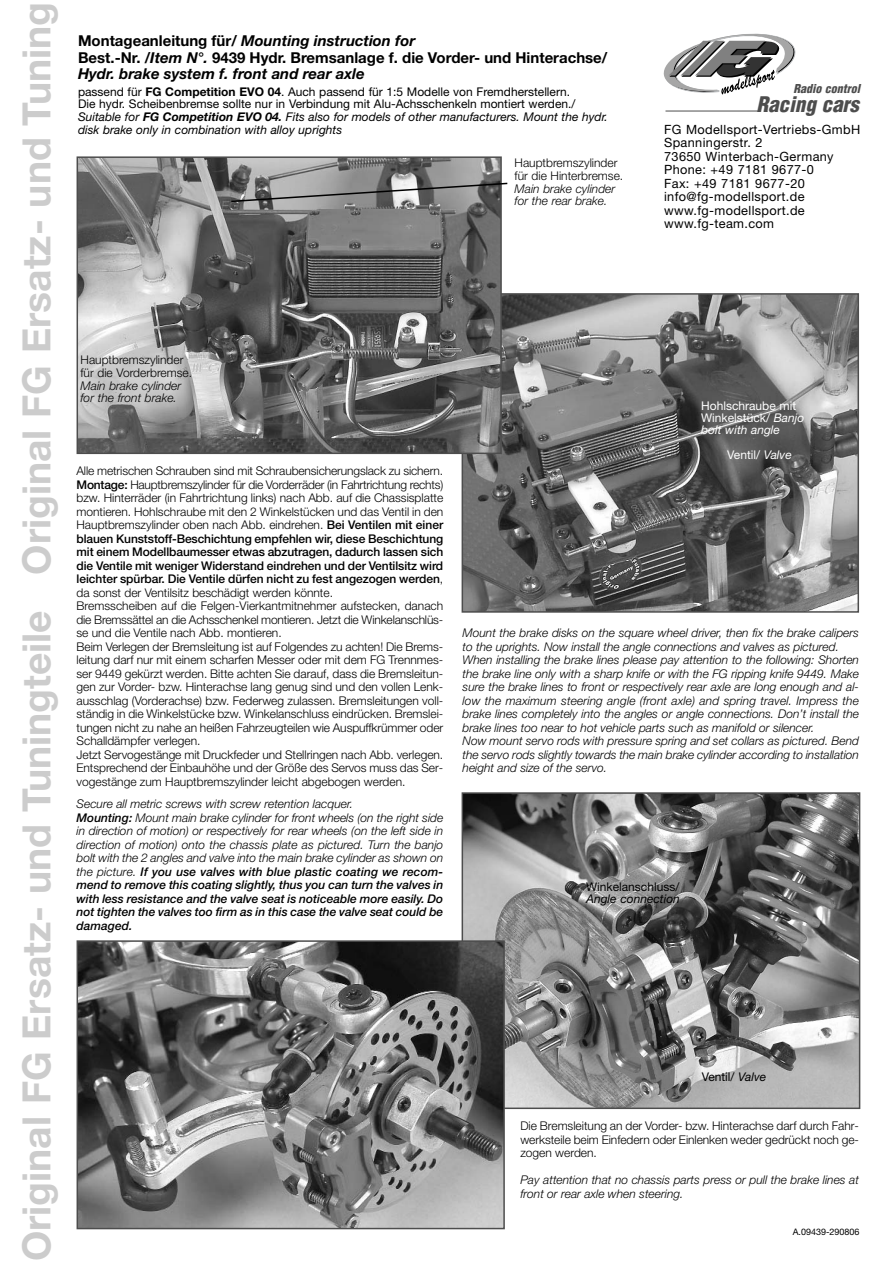
<style>
.page{position:relative;width:893px;height:1263px;background:#fff}
.page>*{position:absolute;margin:0;border:0;box-sizing:border-box;transform-origin:0 0}
.t1{font:700 39px "Helvetica Neue";color:#ccc}
.t2{font:italic 900 condensed 21px "Helvetica";color:#4d4d4d}
.t3{font:700 15px/16.5px "Helvetica Neue";color:#000}
.t4{font:12.75px/13.5px "Helvetica Neue";letter-spacing:.03em;color:#000}
.t5{font:300 12px/13.5px "Helvetica Neue";color:#000}
.t6{font:italic 300 12px/13.5px "Helvetica Neue";color:#000}
.t7{font:12px/12.8px "Helvetica Neue";color:#000}
.t8{font:12px/12px "Helvetica Neue";color:#fff}
.t9{font:italic 12px "Helvetica Neue";color:#000}
.t10{font:italic 900 condensed 12px "Helvetica";color:#4d4d4d}
.t11{font:9px "Helvetica Neue";color:#000}
.s1{font-style:italic}
.s2{font-weight:700}
.s3{font-weight:700;font-style:italic}
.s4{font-weight:500}
</style>
<div class="page">
<svg style="left:663px;top:33px;width:133px;height:62px"></svg>
<div style="left:755px;top:94px;width:114px;height:25px;background:#fff"></div>
<hr style="left:665px;top:111px;width:95px;height:1px;background:#4d4d4d">
<img style="left:465px;top:795px;width:392px;height:311px">
<div style="left:462px;top:792px;width:398px;height:317px;border:2px solid #4d4d4d"></div>
<img style="left:80px;top:943px;width:422px;height:283px">
<div style="left:77px;top:940px;width:428px;height:289px;border:2px solid #4d4d4d"></div>
<img style="left:465px;top:296px;width:391px;height:314px">
<div style="left:462px;top:293px;width:397px;height:320px;border:2px solid #4d4d4d"></div>
<img style="left:80px;top:159px;width:419px;height:292px">
<div style="left:77px;top:156px;width:425px;height:298px;border:2px solid #4d4d4d"></div>
<svg style="left:230px;top:182px;width:278px;height:21px;background:#898989"></svg>
<h1 class="t1" style="left:23px;top:1261px;width:1261px;rotate:-90deg">Original FG Ersatz- und Tuningteile Original FG Ersatz- und Tuning</h1>
<p class="t3" style="left:78px;top:34px;width:531px">Montageanleitung für/ <span class="s1">Mounting instruction for<br></span>Best.-Nr. /<span class="s1">Item N°.</span> 9439 Hydr. Bremsanlage f. die Vorder- und Hinterachse/<br><span class="s1">Hydr. brake system f. front and rear axle</span></p>
<p class="t7" style="left:78px;top:86px;width:531px">passend für <span class="s2">FG Competition EVO 04</span>. Auch passend für 1:5 Modelle von Fremdherstellern.<br>Die hydr. Scheibenbremse sollte nur in Verbindung mit Alu-Achsschenkeln montiert werden./ <span class="s1">Suitable for</span> <span class="s3">FG Competition EVO 04.</span> <span class="s1">Fits also for models of other manufacturers. Mount the hydr. disk brake only in combination with alloy uprights</span></p>
<p class="t5" style="left:514px;top:158px;width:110px;line-height:12.8px">Hauptbremszylinder für die Hinterbremse.</p>
<p class="t6" style="left:514px;top:183px;width:102px;line-height:12.8px">Main brake cylinder for the rear brake.</p>
<p class="t10" style="left:793px;top:84px;width:71px">Radio control</p>
<p class="t4" style="left:664px;top:124px;width:198px">FG Modellsport-Vertriebs-GmbH<br>Spanningerstr. 2<br>73650 Winterbach-Germany<br>Phone: +49 7181 9677-0<br>Fax: +49 7181 9677-20 info@fg-modellsport.de www.fg-modellsport.de www.fg-team.com</p>
<h2 class="t2" style="left:756px;top:96px;width:108px">Racing cars</h2>
<p class="t5" style="left:81px;top:355px;width:113px;line-height:12.8px">Hauptbremszylinder für die Vorderbremse.</p>
<p class="t6" style="left:81px;top:380px;width:102px;line-height:12.8px">Main brake cylinder for the front brake.</p>
<p class="t8" style="left:701px;top:401px;width:105px">Hohlschraube mit<br>Winkelstück/ <span class="s1">Banjo bolt with angle</span></p>
<p class="t8" style="left:727px;top:450px;width:66px">Ventil/ <span class="s1">Valve</span></p>
<p class="t5" style="left:77px;top:465px;width:368px">Alle metrischen Schrauben sind mit Schraubensicherungslack zu sichern.<br><span class="s4">Montage:</span> Hauptbremszylinder für die Vorderräder (in Fahrtrichtung rechts) bzw. Hinterräder (in Fahrtrichtung links) nach Abb. auf die Chassisplatte montieren. Hohlschraube mit den 2 Winkelstücken und das Ventil in den Hauptbremszylinder oben nach Abb. eindrehen. <span class="s4">Bei Ventilen mit einer blauen Kunststoff-Beschichtung empfehlen wir, diese Beschichtung mit einem Modellbaumesser etwas abzutragen, dadurch lassen sich die Ventile mit weniger Widerstand eindrehen und der Ventilsitz wird leichter spürbar. Die Ventile dürfen nicht zu fest angezogen werden</span>, da sonst der Ventilsitz beschädigt werden könnte.<br>Bremsscheiben auf die Felgen-Vierkantmitnehmer aufstecken, danach die Bremssättel an die Achsschenkel montieren. Jetzt die Winkelanschlüs&shy;se und die Ventile nach Abb. montieren.<br>Beim Verlegen der Bremsleitung ist auf Folgendes zu achten! Die Brems&shy;leitung darf nur mit einem scharfen Messer oder mit dem FG Trennmes&shy;ser 9449 gekürzt werden. Bitte achten Sie darauf, dass die Bremsleitun&shy;gen zur Vorder- bzw. Hinterachse lang genug sind und den vollen Lenk&shy;ausschlag (Vorderachse) bzw. Federweg zulassen. Bremsleitungen voll&shy;ständig in die Winkelstücke bzw. Winkelanschluss eindrücken. Bremslei&shy;tungen nicht zu nahe an heißen Fahrzeugteilen wie Auspuffkrümmer oder Schalldämpfer verlegen.<br>Jetzt Servogestänge mit Druckfeder und Stellringen nach Abb. verlegen.<br>Entsprechend der Einbauhöhe und der Größe des Servos muss das Ser&shy;vogestänge zum Hauptbremszylinder leicht abgebogen werden.</p>
<p class="t6" style="left:77px;top:798px;width:368px">Secure all metric screws with screw retention lacquer.<br><span class="s4">Mounting:</span> Mount main brake cylinder for front wheels (on the right side in direction of motion) or respectively for rear wheels (on the left side in direction of motion) onto the chassis plate as pictured. Turn the banjo bolt with the 2 angles and valve into the main brake cylinder as shown on the picture. <span class="s4">If you use valves with blue plastic coating we recom&shy;mend to remove this coating slightly, thus you can turn the valves in with less resistance and the valve seat is noticeable more easily. Do not tighten the valves too firm as in this case the valve seat could be damaged.</span></p>
<p class="t6" style="left:462px;top:627px;width:398px">Mount the brake disks on the square wheel driver, then fix the brake calipers to the uprights. Now install the angle connections and valves as pictured.<br>When installing the brake lines please pay attention to the following: Shorten the brake line only with a sharp knife or with the FG ripping knife 9449. Make sure the brake lines to front or respectively rear axle are long enough and al&shy;low the maximum steering angle (front axle) and spring travel. Impress the brake lines completely into the angles or angle connections. Don’t install the brake lines too near to hot vehicle parts such as manifold or silencer.<br>Now mount servo rods with pressure spring and set collars as pictured. Bend the servo rods slightly towards the main brake cylinder according to installation height and size of the servo.</p>
<p class="t7" style="left:586px;top:882px;width:95px">Winkelanschluss/</p>
<p class="t9" style="left:586px;top:895px;width:95px">Angle connection</p>
<p class="t7" style="left:702px;top:1072px;width:66px">Ventil/ <span class="s1">Valve</span></p>
<p class="t5" style="left:520px;top:1121px;width:340px;text-align:justify">Die Bremsleitung an der Vorder- bzw. Hinterachse darf durch Fahr&shy;werksteile beim Einfedern oder Einlenken weder gedrückt noch ge&shy;zogen werden.</p>
<p class="t6" style="left:520px;top:1175px;width:340px">Pay attention that no chassis parts press or pull the brake lines at front or rear axle when steering.</p>
<p class="t11" style="left:793px;top:1229px;width:68px">A.09439-290806</p>
</div>
